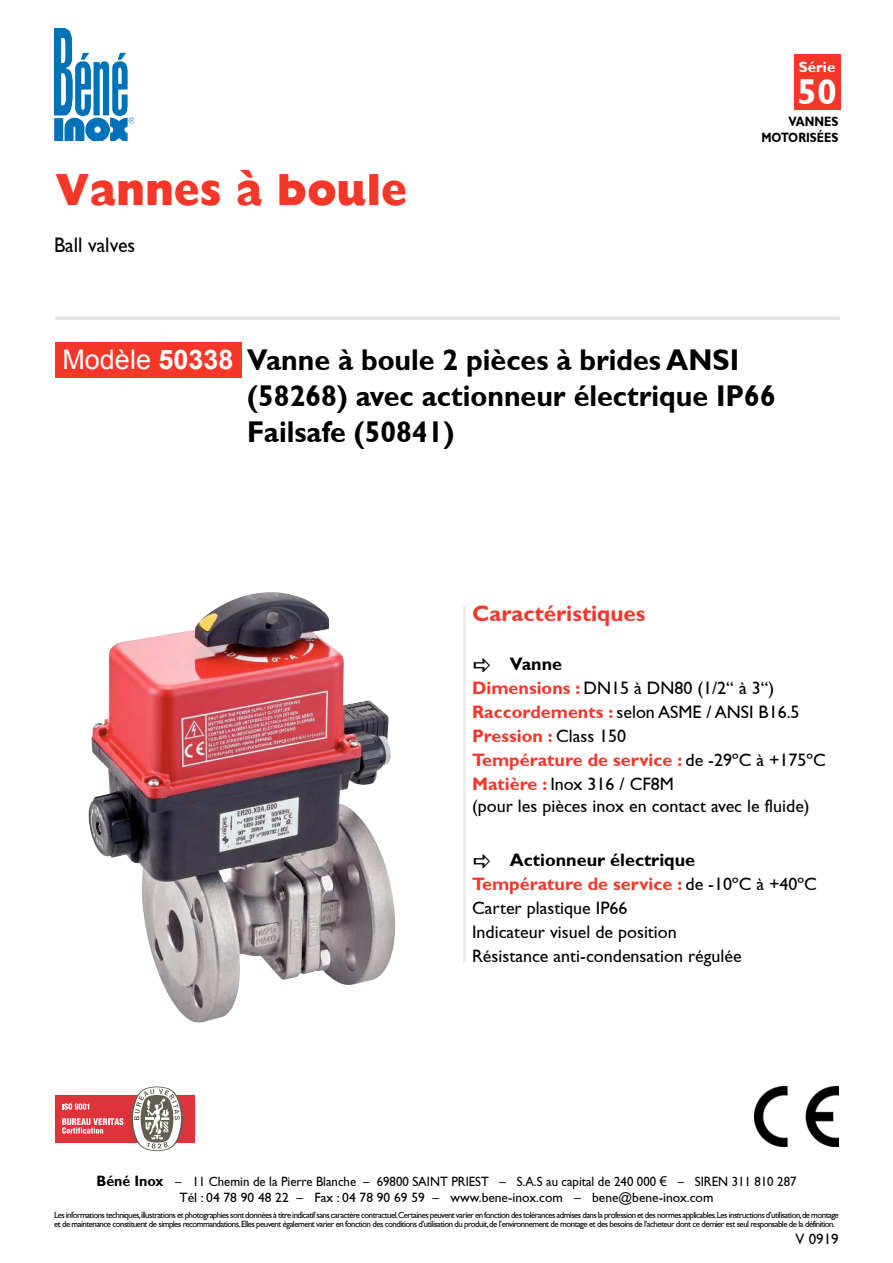
<style>
.page{position:relative;width:893px;height:1263px;background:#fff}
.page>*{position:absolute;margin:0;border:0;box-sizing:border-box;transform-origin:0 0}
.t1{font:800 45px "Gill Sans";color:#f43729;scale:.95 1}
.t2{font:700 36px "Gill Sans";color:#fefffe}
.t3{font:700 30px/36px "Gill Sans";color:#000;scale:.95 1}
.t4{font:27px "Arial";color:#fefffe}
.t5{font:700 22.5px "Gill Sans";color:#f43729}
.t6{font:21px "Gill Sans";color:#000;scale:.95 1}
.t7{font:18px/24px "Gill Sans";color:#000}
.t8{font:700 15px "Gill Sans";color:#fefffe}
.t9{font:15px "Gill Sans";color:#000}
.t10{font:13.5px/16.2px "Gill Sans";color:#000;text-align:center;scale:.95 1}
.t11{font:700 13.5px/16.2px "Gill Sans";color:#000;text-align:right;scale:.85 1}
.t12{font:9px/9px "Gill Sans";letter-spacing:-.06em;color:#000}
.s1{font-weight:700}
.s2{font-weight:700;color:#f43729}
.s3{font-weight:700;font-size:15px}
.s4{font-family:"Arial"}
</style>
<div class="page">
<img style="left:54px;top:28px;width:79px;height:113px">
<div style="left:794px;top:54px;width:46px;height:56px;background:#f43729"></div>
<img style="left:88px;top:593px;width:307px;height:430px">
<hr style="left:463px;top:606px;width:3px;height:357px;background:#eeedeb">
<img style="left:755px;top:1087px;width:84px;height:60px">
<div style="left:55px;top:1095px;width:140px;height:48px;background:#de333a"></div>
<svg style="left:131px;top:1086px;width:52px;height:65px"></svg>
<svg style="left:62px;top:1103px;width:27px;height:7px"></svg>
<svg style="left:62px;top:1118px;width:61px;height:15px"></svg>
<hr style="left:55px;top:317px;width:785px;height:3px;background:#e0e1e0">
<div style="left:55px;top:342px;width:186px;height:35px;background:#f43729"></div>
<h3 class="t8" style="left:799px;top:59px;width:38px">Série</h3>
<h2 class="t2" style="left:797px;top:71px;width:41px">50</h2>
<h1 class="t1" style="left:55px;top:163px;width:372px">Vannes à boule</h1>
<h3 class="t6" style="left:54px;top:238px;width:87px">Ball valves</h3>
<h3 class="t11" style="left:761px;top:113px;width:92px">VANNES<br>MOTORISÉES</h3>
<h3 class="t4" style="left:62px;top:350px;width:173px">Modèle <span class="s1">50338</span></h3>
<h3 class="t3" style="left:247px;top:342px;width:558px">Vanne à boule 2 pièces à brides ANSI (58268) avec actionneur électrique IP66<br>Failsafe (50841)</h3>
<h3 class="t5" style="left:472px;top:601px;width:175px">Caractéristiques</h3>
<h3 class="t7" style="left:472px;top:652px;width:355px;text-indent:38px"><span class="s1">Vanne<br></span><span class="s2">Dimensions :</span> DN15 à DN80 (1/2“ à 3“)<br><span class="s2">Raccordements :</span> selon ASME / ANSI B16.5<br><span class="s2">Pression :</span> Class 150<br><span class="s2">Température de service :</span> de -29ºC à +175ºC<br><span class="s2">Matière :</span> Inox 316 / CF8M</h3>
<h3 class="t7" style="left:472px;top:793px;width:339px">(pour les pièces inox en contact avec le fluide)</h3>
<h3 class="t7" style="left:472px;top:847px;width:346px;text-indent:38px"><span class="s1">Actionneur électrique<br></span><span class="s2">Température de service :</span> de -10ºC à +40ºC<br>Carter plastique IP66<br>Indicateur visuel de position<br>Résistance anti-condensation régulée</h3>
<h3 class="t10" style="left:96px;top:1173px;width:738px"><span class="s3">Béné Inox</span> – 11 Chemin de la Pierre Blanche – 69800 SAINT PRIEST – S.A.S au capital de 240 000 <span class="s4">€</span> – SIREN 311 810 287<br>Tél : 04 78 90 48 22 – Fax : 04 78 90 69 59 – www.bene-inox.com – bene@bene-inox.com</h3>
<h3 class="t9" style="left:795px;top:1234px;width:45px">V 0919</h3>
<p class="t12" style="left:54px;top:1210px;width:786px">Les informations techniques,illustrations et photographies sont données à titre indicatif sans caractère contractuel.Certaines peuvent varier en fonction des tolérances admises dans la profession et des normes applicables.Les instructions d’utilisation,de montage et de maintenance constituent de simples recommandations.Elles peuvent également varier en fonction des conditions d’utilisation du produit,de l’environnement de montage et des besoins de l’acheteur dont ce dernier est seul responsable de la définition.</p>
</div>
